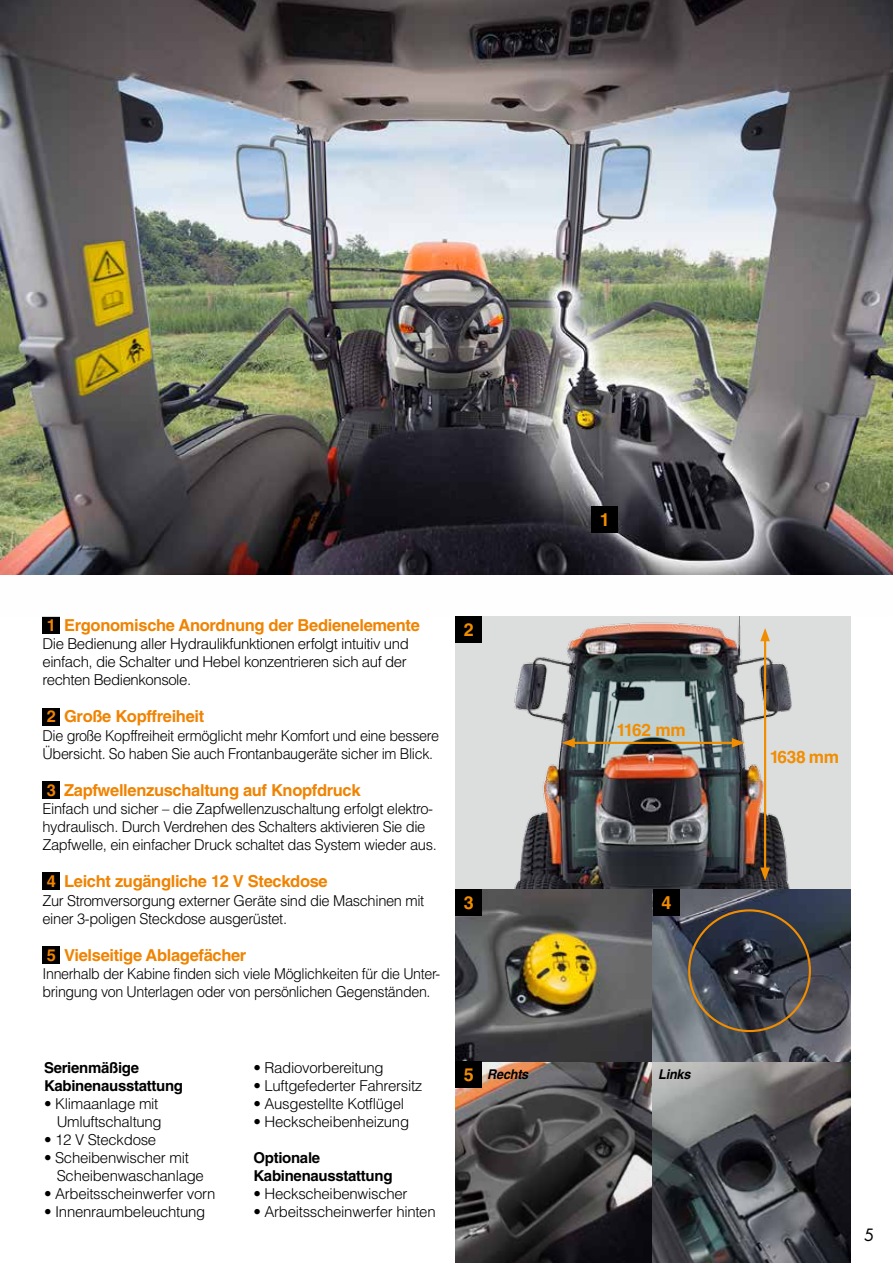
<style>
.page{position:relative;width:893px;height:1263px;background:#fff}
.page>*{position:absolute;margin:0;border:0;box-sizing:border-box;transform-origin:0 0}
.t1{font:700 18px "Helvetica";color:#f18d00}
.t2{font:700 17.25px "Helvetica";letter-spacing:-.015em;color:#f18d00}
.t3{font:700 16.5px "Helvetica";letter-spacing:-.02em;color:#f08300}
.t4{font:16.5px "Futura";color:#000}
.t5{font:300 15px/18px "Helvetica";letter-spacing:-.025em;color:#000}
.t6{font:300 15px/18px "Helvetica";letter-spacing:-.025em;color:#000;scale:.95 1}
.t7{font:300 15px/18px "Helvetica";letter-spacing:-.025em;color:#000;scale:.96 1}
.t8{font:700 15px/18px "Helvetica";letter-spacing:-.02em;color:#000}
.t9{font:italic 700 13.5px "Helvetica";letter-spacing:-.02em;color:#000;scale:.94 1}
.s1{font-style:normal;font-size:18px;color:#f18d00}
</style>
<div class="page">
<div style="left:43px;top:616px;width:17px;height:18px;background:#000"></div>
<div style="left:43px;top:708px;width:17px;height:18px;background:#000"></div>
<div style="left:43px;top:781px;width:17px;height:18px;background:#000"></div>
<div style="left:43px;top:872px;width:17px;height:18px;background:#000"></div>
<div style="left:43px;top:946px;width:17px;height:18px;background:#000"></div>
<img style="left:0;top:0;width:893px;height:574px">
<div style="left:455px;top:617px;width:395px;height:276px;background:#dcdddd"></div>
<img style="left:514px;top:617px;width:278px;height:272px">
<img style="left:455px;top:889px;width:198px;height:374px">
<svg style="left:653px;top:1061px;width:197px;height:202px;background:#525457"></svg>
<svg style="left:653px;top:889px;width:197px;height:172px;background:#4b4f57"></svg>
<div style="left:455px;top:617px;width:27px;height:26px;background:#000"></div>
<div style="left:591px;top:506px;width:27px;height:27px;background:#000"></div>
<div style="left:653px;top:889px;width:26px;height:27px;background:#000"></div>
<div style="left:455px;top:889px;width:27px;height:27px;background:#000"></div>
<div style="left:455px;top:1061px;width:27px;height:27px;background:#000"></div>
<hr style="left:571px;top:742px;width:165px;height:2px;background:#f18d00">
<svg style="left:562px;top:738px;width:13px;height:10px"></svg>
<svg style="left:732px;top:738px;width:13px;height:10px"></svg>
<hr style="left:764px;top:637px;width:2px;height:234px;background:#f18d00">
<svg style="left:760px;top:628px;width:10px;height:13px"></svg>
<svg style="left:760px;top:867px;width:10px;height:14px"></svg>
<div style="left:688px;top:909px;width:123px;height:123px;border:2px solid #f18d00;border-radius:50%"></div>
<p class="t1" style="left:600px;top:508px;width:12px">1</p>
<p class="t3" style="left:47px;top:615px;width:375px">1 Ergonomische Anordnung der Bedienelemente</p>
<p class="t5" style="left:43px;top:634px;width:368px">Die Bedienung aller Hydraulikfunktionen erfolgt intuitiv und einfach, die Schalter und Hebel konzentrieren sich auf der rechten Bedienkonsole.</p>
<p class="t3" style="left:47px;top:706px;width:159px">2 Große Kopffreiheit</p>
<p class="t7" style="left:43px;top:726px;width:415px">Die große Kopffreiheit ermöglicht mehr Komfort und eine bessere<br>Übersicht. So haben Sie auch Frontanbaugeräte sicher im Blick.</p>
<p class="t3" style="left:47px;top:780px;width:315px">3 Zapfwellenzuschaltung auf Knopfdruck</p>
<p class="t5" style="left:43px;top:799px;width:396px">Einfach und sicher – die Zapfwellenzuschaltung erfolgt elektro&shy;hydraulisch. Durch Verdrehen des Schalters aktivieren Sie die<br>Zapfwelle, ein einfacher Druck schaltet das System wieder aus.</p>
<p class="t3" style="left:47px;top:871px;width:282px">4 Leicht zugängliche 12 V Steckdose</p>
<p class="t5" style="left:43px;top:891px;width:383px">Zur Stromversorgung externer Geräte sind die Maschinen mit einer 3-poligen Steckdose ausgerüstet.</p>
<p class="t3" style="left:47px;top:945px;width:201px">5 Vielseitige Ablagefächer</p>
<p class="t6" style="left:43px;top:964px;width:420px">Innerhalb der Kabine finden sich viele Möglichkeiten für die Unter&shy;bringung von Unterlagen oder von persönlichen Gegenständen.</p>
<p class="t1" style="left:464px;top:619px;width:12px">2</p>
<p class="t2" style="left:616px;top:720px;width:71px">1162 mm</p>
<p class="t1" style="left:464px;top:892px;width:12px">3</p>
<p class="t1" style="left:662px;top:892px;width:12px">4</p>
<p class="t8" style="left:44px;top:1058px;width:141px">Serienmäßige<br>Kabinenausstattung</p>
<p class="t5" style="left:44px;top:1094px;width:119px;text-align:right">• Klimaanlage mit<br>Umluftschaltung</p>
<p class="t5" style="left:44px;top:1130px;width:114px">• 12 V Steckdose</p>
<p class="t5" style="left:57px;top:1148px;width:149px;text-indent:-13px">• Scheibenwischer mit<br>Scheibenwaschanlage</p>
<p class="t5" style="left:44px;top:1184px;width:173px">• Arbeitsscheinwerfer vorn</p>
<p class="t5" style="left:44px;top:1202px;width:163px">• Innenraumbeleuchtung</p>
<p class="t5" style="left:253px;top:1058px;width:132px">• Radiovorbereitung</p>
<p class="t5" style="left:253px;top:1076px;width:170px">• Luftgefederter Fahrersitz</p>
<p class="t5" style="left:253px;top:1094px;width:152px">• Ausgestellte Kotflügel</p>
<p class="t5" style="left:253px;top:1112px;width:157px">• Heckscheibenheizung</p>
<p class="t8" style="left:253px;top:1148px;width:141px">Optionale<br>Kabinenausstattung</p>
<p class="t5" style="left:253px;top:1184px;width:156px">• Heckscheibenwischer</p>
<p class="t5" style="left:253px;top:1202px;width:184px">• Arbeitsscheinwerfer hinten</p>
<p class="t9" style="left:464px;top:1066px;width:70px"><span class="s1">5</span> Rechts</p>
<p class="t9" style="left:658px;top:1066px;width:36px">Links</p>
<p class="t2" style="left:770px;top:746px;width:71px">1638 mm</p>
<p class="t4" style="left:864px;top:1224px;width:12px">5</p>
</div>
